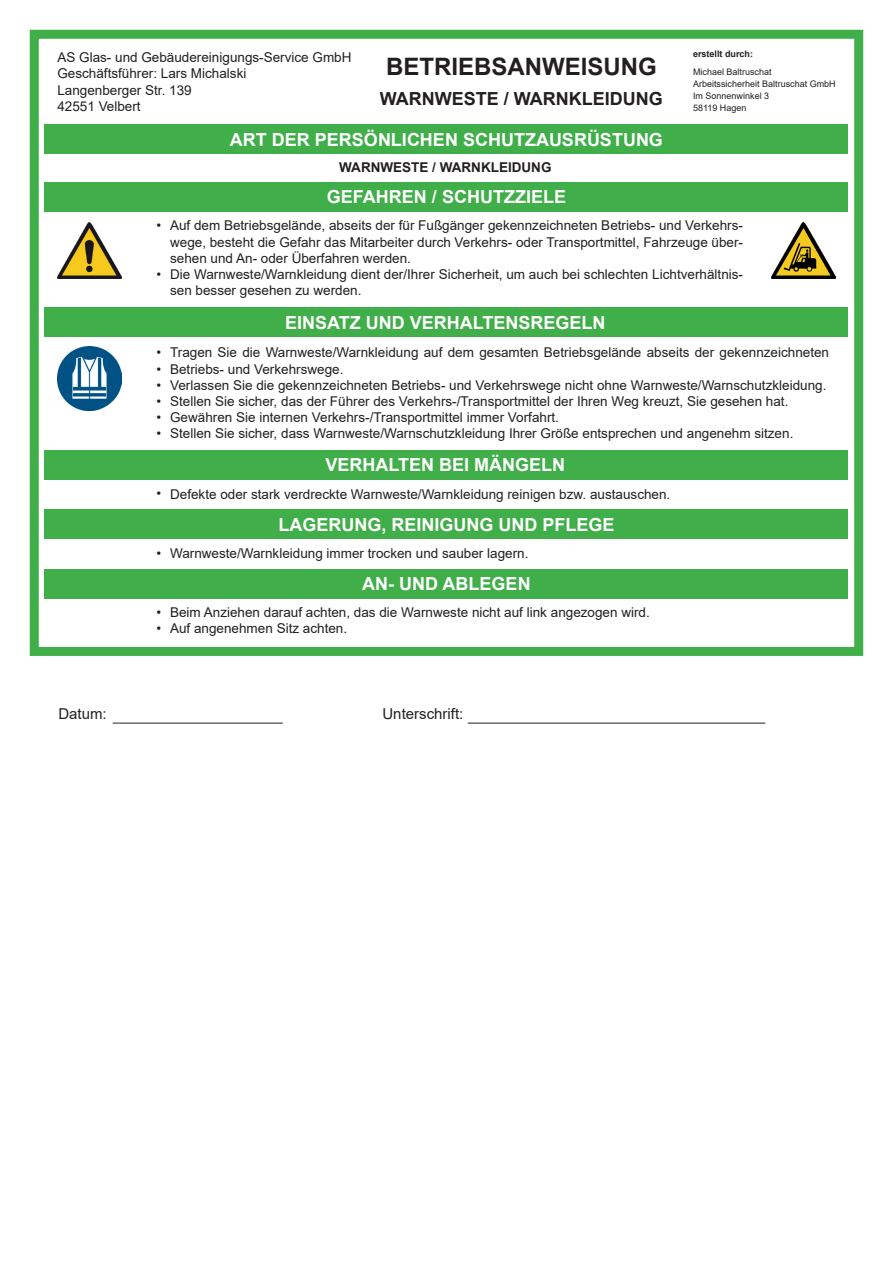
<style>
.page{position:relative;width:893px;height:1263px;background:#fff}
.page>*{position:absolute;margin:0;border:0;box-sizing:border-box;transform-origin:0 0}
.t1{font:700 24px "Arial";color:#231f20}
.t2{font:700 18px "Arial";color:#fff}
.t3{font:700 18px "Arial";color:#231f20}
.t4{font:15px "Arial";color:#231f20}
.t5{font:13.5px/16.2px "Arial";color:#231f20}
.t6{font:700 13.5px "Arial";color:#231f20}
.t7{font:9px "Arial";color:#231f20}
.t8{font:700 9px "Arial";color:#231f20}
</style>
<div class="page">
<div style="left:30px;top:30px;width:833px;height:626px;border:9px solid #40ae49"></div>
<div style="left:45px;top:182px;width:803px;height:30px;background:#40ae49"></div>
<div style="left:45px;top:124px;width:803px;height:30px;background:#40ae49"></div>
<div style="left:45px;top:307px;width:803px;height:30px;background:#40ae49"></div>
<div style="left:45px;top:509px;width:803px;height:30px;background:#40ae49"></div>
<div style="left:45px;top:569px;width:803px;height:29px;background:#40ae49"></div>
<div style="left:45px;top:450px;width:803px;height:29px;background:#40ae49"></div>
<hr style="left:468px;top:723px;width:297px;height:1px;background:#231f20">
<hr style="left:113px;top:723px;width:170px;height:1px;background:#231f20">
<img style="left:57px;top:347px;width:64px;height:63px">
<img style="left:57px;top:222px;width:65px;height:56px">
<img style="left:772px;top:222px;width:64px;height:56px">
<p class="t5" style="left:57px;top:49px;width:296px">AS Glas- und Gebäudereinigungs-Service GmbH</p>
<p class="t5" style="left:57px;top:65px;width:191px">Geschäftsführer: Lars Michalski</p>
<p class="t5" style="left:57px;top:82px;width:136px">Langenberger Str. 139</p>
<p class="t5" style="left:57px;top:98px;width:85px">42551 Velbert</p>
<p class="t1" style="left:386px;top:50px;width:272px">BETRIEBSANWEISUNG</p>
<p class="t3" style="left:380px;top:86px;width:284px">WARNWESTE / WARNKLEIDUNG</p>
<p class="t2" style="left:230px;top:127px;width:434px">ART DER PERSÖNLICHEN SCHUTZAUSRÜSTUNG</p>
<p class="t6" style="left:339px;top:158px;width:214px">WARNWESTE / WARNKLEIDUNG</p>
<p class="t2" style="left:327px;top:184px;width:241px">GEFAHREN / SCHUTZZIELE</p>
<p class="t8" style="left:693px;top:47px;width:62px">erstellt durch:</p>
<p class="t7" style="left:693px;top:65px;width:80px">Michael Baltruschat</p>
<p class="t7" style="left:693px;top:77px;width:144px">Arbeitssicherheit Baltruschat GmbH</p>
<p class="t7" style="left:693px;top:89px;width:78px">Im Sonnenwinkel 3</p>
<p class="t7" style="left:693px;top:101px;width:55px">58119 Hagen</p>
<p class="t5" style="left:156px;top:217px;width:6px">•</p>
<p class="t5" style="left:156px;top:266px;width:6px">•</p>
<p class="t5" style="left:156px;top:345px;width:6px">•</p>
<p class="t5" style="left:156px;top:361px;width:6px">•</p>
<p class="t5" style="left:156px;top:377px;width:6px">•</p>
<p class="t5" style="left:156px;top:393px;width:6px">•</p>
<p class="t5" style="left:156px;top:409px;width:6px">•</p>
<p class="t5" style="left:156px;top:426px;width:6px">•</p>
<p class="t5" style="left:170px;top:217px;width:574px;text-align:justify">Auf dem Betriebsgelände, abseits der für Fußgänger gekennzeichneten Betriebs- und Verkehrs&shy;wege, besteht die Gefahr das Mitarbeiter durch Verkehrs- oder Transportmittel, Fahrzeuge über&shy;sehen und An- oder Überfahren werden.</p>
<p class="t5" style="left:170px;top:266px;width:574px">Die Warnweste/Warnkleidung dient der/Ihrer Sicherheit, um auch bei schlechten Lichtverhältnis&shy;sen besser gesehen zu werden.</p>
<p class="t2" style="left:285px;top:310px;width:322px">EINSATZ UND VERHALTENSREGELN</p>
<p class="t5" style="left:170px;top:345px;width:661px">Tragen Sie die Warnweste/Warnkleidung auf dem gesamten Betriebsgelände abseits der gekennzeichneten<br>Betriebs- und Verkehrswege.</p>
<p class="t5" style="left:170px;top:377px;width:658px">Verlassen Sie die gekennzeichneten Betriebs- und Verkehrswege nicht ohne Warnweste/Warnschutzkleidung.</p>
<p class="t5" style="left:170px;top:393px;width:620px">Stellen Sie sicher, das der Führer des Verkehrs-/Transportmittel der Ihren Weg kreuzt, Sie gesehen hat.</p>
<p class="t5" style="left:170px;top:409px;width:390px">Gewähren Sie internen Verkehrs-/Transportmittel immer Vorfahrt.</p>
<p class="t5" style="left:170px;top:426px;width:625px">Stellen Sie sicher, dass Warnweste/Warnschutzkleidung Ihrer Größe entsprechen und angenehm sitzen.</p>
<p class="t2" style="left:326px;top:452px;width:241px">VERHALTEN BEI MÄNGELN</p>
<p class="t5" style="left:156px;top:485px;width:6px">•</p>
<p class="t5" style="left:170px;top:486px;width:502px">Defekte oder stark verdreckte Warnweste/Warnkleidung reinigen bzw. austauschen.</p>
<p class="t2" style="left:278px;top:512px;width:338px">LAGERUNG, REINIGUNG UND PFLEGE</p>
<p class="t5" style="left:156px;top:545px;width:6px">•</p>
<p class="t5" style="left:170px;top:545px;width:360px">Warnweste/Warnkleidung immer trocken und sauber lagern.</p>
<p class="t5" style="left:156px;top:604px;width:6px">•</p>
<p class="t5" style="left:156px;top:620px;width:6px">•</p>
<p class="t2" style="left:362px;top:571px;width:170px">AN- UND ABLEGEN</p>
<p class="t5" style="left:170px;top:604px;width:481px">Beim Anziehen darauf achten, das die Warnweste nicht auf link angezogen wird.</p>
<p class="t5" style="left:170px;top:620px;width:179px">Auf angenehmen Sitz achten.</p>
<p class="t4" style="left:58px;top:703px;width:50px">Datum:</p>
<p class="t4" style="left:382px;top:703px;width:82px">Unterschrift:</p>
</div>
